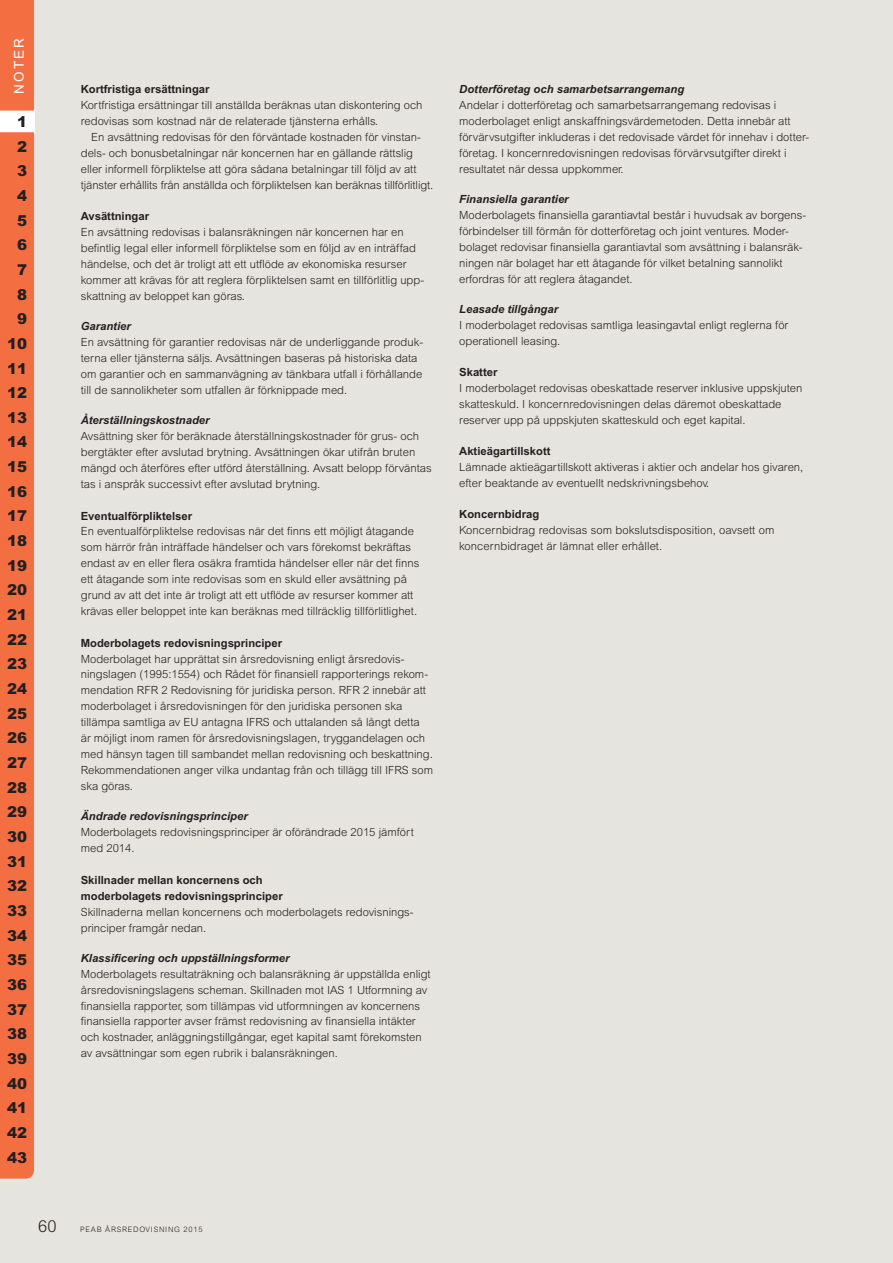
<style>
.page{position:relative;width:893px;height:1263px;background:#e6e4df}
.page>*{position:absolute;margin:0;border:0;box-sizing:border-box;transform-origin:0 0}
.t1{font:300 16.5px "Arial MT Std";color:#231f20}
.t2{font:900 15px/24.6px "Arial MT Std";color:#231f20;text-align:right}
.t3{font:13.5px "Arial MT Std";letter-spacing:.155em;color:#fff}
.t4{font:300 11.25px/15.9px "Arial MT Std";color:#231f20}
.t5{font:700 11.25px/15.9px "Arial MT Std";color:#231f20}
.t6{font:italic 700 11.25px "Arial MT Std";color:#231f20}
.t7{font:300 7.5px "Arial MT Std";letter-spacing:.1em;color:#231f20}
</style>
<div class="page">
<div style="left:0;top:0;width:34px;height:1179px;background:#f36f42"></div>
<div style="left:0;top:109px;width:34px;height:25px;background:#fff"></div>
<hr style="left:0;top:108px;width:34px;height:3px;background:#f36f42">
<hr style="left:0;top:132px;width:34px;height:3px;background:#f36f42">
<hr style="left:0;top:157px;width:34px;height:3px;background:#f36f42">
<hr style="left:0;top:182px;width:34px;height:3px;background:#f36f42">
<hr style="left:0;top:206px;width:34px;height:3px;background:#f36f42">
<hr style="left:0;top:231px;width:34px;height:3px;background:#f36f42">
<hr style="left:0;top:256px;width:34px;height:3px;background:#f36f42">
<hr style="left:0;top:280px;width:34px;height:3px;background:#f36f42">
<hr style="left:0;top:305px;width:34px;height:3px;background:#f36f42">
<hr style="left:0;top:330px;width:34px;height:3px;background:#f36f42">
<hr style="left:0;top:354px;width:34px;height:3px;background:#f36f42">
<hr style="left:0;top:379px;width:34px;height:3px;background:#f36f42">
<hr style="left:0;top:404px;width:34px;height:3px;background:#f36f42">
<hr style="left:0;top:428px;width:34px;height:3px;background:#f36f42">
<hr style="left:0;top:453px;width:34px;height:3px;background:#f36f42">
<hr style="left:0;top:477px;width:34px;height:3px;background:#f36f42">
<hr style="left:0;top:502px;width:34px;height:3px;background:#f36f42">
<hr style="left:0;top:527px;width:34px;height:3px;background:#f36f42">
<hr style="left:0;top:551px;width:34px;height:3px;background:#f36f42">
<hr style="left:0;top:576px;width:34px;height:3px;background:#f36f42">
<hr style="left:0;top:601px;width:34px;height:3px;background:#f36f42">
<hr style="left:0;top:625px;width:34px;height:3px;background:#f36f42">
<hr style="left:0;top:650px;width:34px;height:3px;background:#f36f42">
<hr style="left:0;top:675px;width:34px;height:3px;background:#f36f42">
<hr style="left:0;top:699px;width:34px;height:3px;background:#f36f42">
<hr style="left:0;top:724px;width:34px;height:3px;background:#f36f42">
<hr style="left:0;top:749px;width:34px;height:3px;background:#f36f42">
<hr style="left:0;top:773px;width:34px;height:3px;background:#f36f42">
<hr style="left:0;top:798px;width:34px;height:3px;background:#f36f42">
<hr style="left:0;top:823px;width:34px;height:3px;background:#f36f42">
<hr style="left:0;top:847px;width:34px;height:3px;background:#f36f42">
<hr style="left:0;top:872px;width:34px;height:3px;background:#f36f42">
<hr style="left:0;top:897px;width:34px;height:3px;background:#f36f42">
<hr style="left:0;top:921px;width:34px;height:3px;background:#f36f42">
<hr style="left:0;top:946px;width:34px;height:3px;background:#f36f42">
<hr style="left:0;top:971px;width:34px;height:3px;background:#f36f42">
<hr style="left:0;top:995px;width:34px;height:3px;background:#f36f42">
<hr style="left:0;top:1020px;width:34px;height:3px;background:#f36f42">
<hr style="left:0;top:1045px;width:34px;height:3px;background:#f36f42">
<hr style="left:0;top:1069px;width:34px;height:3px;background:#f36f42">
<hr style="left:0;top:1094px;width:34px;height:3px;background:#f36f42">
<hr style="left:0;top:1119px;width:34px;height:3px;background:#f36f42">
<hr style="left:0;top:1143px;width:34px;height:3px;background:#f36f42">
<hr style="left:0;top:1168px;width:34px;height:3px;background:#f36f42">
<p class="t3" style="left:11px;top:94px;width:57px;rotate:-90deg">NOTER</p>
<h2 class="t2" style="left:7px;top:109px;width:22px">1<br>2<br>3<br>4<br>5<br>6<br>7<br>8<br>9<br>10<br>11<br>12<br>13<br>14<br>15<br>16<br>17<br>18<br>19<br>20<br>21<br>22<br>23<br>24<br>25<br>26<br>27<br>28<br>29<br>30<br>31<br>32<br>33<br>34<br>35<br>36<br>37<br>38<br>39<br>40<br>41<br>42<br>43</h2>
<p class="t5" style="left:81px;top:81px;width:130px">Kortfristiga ersättningar</p>
<p class="t4" style="left:81px;top:97px;width:343px">Kortfristiga ersättningar till anställda beräknas utan diskontering och redovisas som kostnad när de relaterade tjänsterna erhålls.</p>
<p class="t4" style="left:81px;top:129px;width:354px;text-indent:10px">En avsättning redovisas för den förväntade kostnaden för vinstan&shy;dels- och bonusbetalningar när koncernen har en gällande rättslig eller informell förpliktelse att göra sådana betalningar till följd av att tjänster erhållits från anställda och förpliktelsen kan beräknas tillförlitligt.</p>
<p class="t5" style="left:81px;top:208px;width:70px">Avsättningar</p>
<p class="t4" style="left:81px;top:224px;width:345px">En avsättning redovisas i balansräkningen när koncernen har en befintlig legal eller informell förpliktelse som en följd av en inträffad händelse, och det är troligt att ett utflöde av ekonomiska resurser kommer att krävas för att reglera förpliktelsen samt en tillförlitlig upp&shy;skattning av beloppet kan göras.</p>
<p class="t6" style="left:81px;top:320px;width:52px">Garantier</p>
<p class="t4" style="left:81px;top:334px;width:344px">En avsättning för garantier redovisas när de underliggande produk&shy;terna eller tjänsterna säljs. Avsättningen baseras på historiska data om garantier och en sammanvägning av tänkbara utfall i förhållande till de sannolikheter som utfallen är förknippade med.</p>
<p class="t6" style="left:81px;top:414px;width:130px">Återställningskostnader</p>
<p class="t4" style="left:81px;top:428px;width:352px">Avsättning sker för beräknade återställningskostnader för grus- och bergtäkter efter avslutad brytning. Avsättningen ökar utifrån bruten mängd och återföres efter utförd återställning. Avsatt belopp förväntas tas i anspråk successivt efter avslutad brytning.</p>
<p class="t5" style="left:81px;top:507px;width:113px">Eventualförpliktelser</p>
<p class="t4" style="left:81px;top:523px;width:340px">En eventualförpliktelse redovisas när det finns ett möjligt åtagande som härrör från inträffade händelser och vars förekomst bekräftas endast av en eller flera osäkra framtida händelser eller när det finns ett åtagande som inte redovisas som en skuld eller avsättning på grund av att det inte är troligt att ett utflöde av resurser kommer att krävas eller beloppet inte kan beräknas med tillräcklig tillförlitlighet.</p>
<p class="t5" style="left:81px;top:635px;width:203px">Moderbolagets redovisningsprinciper</p>
<p class="t4" style="left:81px;top:651px;width:354px">Moderbolaget har upprättat sin årsredovisning enligt årsredovis&shy;ningslagen (1995:1554) och Rådet för finansiell rapporterings rekom&shy;mendation RFR 2 Redovisning för juridiska person. RFR 2 innebär att moderbolaget i årsredovisningen för den juridiska personen ska tillämpa samtliga av EU antagna IFRS och uttalanden så långt detta<br>är möjligt inom ramen för årsredovisningslagen, tryggandelagen och med hänsyn tagen till sambandet mellan redovisning och beskattning.<br>Rekommendationen anger vilka undantag från och tillägg till IFRS som ska göras.</p>
<p class="t6" style="left:81px;top:809px;width:168px">Ändrade redovisningsprinciper</p>
<p class="t4" style="left:81px;top:824px;width:334px">Moderbolagets redovisningsprinciper är oförändrade 2015 jämfört med 2014.</p>
<p class="t5" style="left:81px;top:872px;width:203px">Skillnader mellan koncernens och moderbolagets redovisningsprinciper</p>
<p class="t4" style="left:81px;top:904px;width:334px">Skillnaderna mellan koncernens och moderbolagets redovisnings&shy;principer framgår nedan.</p>
<p class="t6" style="left:81px;top:951px;width:210px">Klassificering och uppställningsformer</p>
<p class="t4" style="left:81px;top:966px;width:351px">Moderbolagets resultaträkning och balansräkning är uppställda enligt årsredovisningslagens scheman. Skillnaden mot IAS 1 Utformning av finansiella rapporter, som tillämpas vid utformningen av koncernens finansiella rapporter avser främst redovisning av finansiella intäkter och kostnader, anläggningstillgångar, eget kapital samt förekomsten av avsättningar som egen rubrik i balansräkningen.</p>
<h1 class="t1" style="left:38px;top:1217px;width:20px">60</h1>
<p class="t7" style="left:80px;top:1225px;width:124px">PEAB ÅRSREDOVISNING 2015</p>
<p class="t6" style="left:459px;top:83px;width:227px">Dotterföretag och samarbetsarrangemang</p>
<p class="t4" style="left:459px;top:97px;width:351px">Andelar i dotterföretag och samarbetsarrangemang redovisas i moderbolaget enligt anskaffningsvärdemetoden. Detta innebär att förvärvsutgifter inkluderas i det redovisade värdet för innehav i dotter&shy;företag. I koncernredovisningen redovisas förvärvsutgifter direkt i resultatet när dessa uppkommer.</p>
<p class="t6" style="left:459px;top:192px;width:111px">Finansiella garantier</p>
<p class="t4" style="left:459px;top:207px;width:348px">Moderbolagets finansiella garantiavtal består i huvudsak av borgens&shy;förbindelser till förmån för dotterföretag och joint ventures. Moder&shy;bolaget redovisar finansiella garantiavtal som avsättning i balansräk&shy;ningen när bolaget har ett åtagande för vilket betalning sannolikt erfordras för att reglera åtagandet.</p>
<p class="t6" style="left:459px;top:302px;width:100px">Leasade tillgångar</p>
<p class="t4" style="left:459px;top:317px;width:331px">I moderbolaget redovisas samtliga leasingavtal enligt reglerna för operationell leasing.</p>
<p class="t5" style="left:459px;top:364px;width:40px">Skatter</p>
<p class="t4" style="left:459px;top:380px;width:345px">I moderbolaget redovisas obeskattade reserver inklusive uppskjuten skatteskuld. I koncernredovisningen delas däremot obeskattade reserver upp på uppskjuten skatteskuld och eget kapital.</p>
<p class="t5" style="left:459px;top:443px;width:93px">Aktieägartillskott</p>
<p class="t4" style="left:459px;top:459px;width:346px">Lämnade aktieägartillskott aktiveras i aktier och andelar hos givaren, efter beaktande av eventuellt nedskrivningsbehov.</p>
<p class="t5" style="left:459px;top:506px;width:82px">Koncernbidrag</p>
<p class="t4" style="left:459px;top:522px;width:317px">Koncernbidrag redovisas som bokslutsdisposition, oavsett om koncernbidraget är lämnat eller erhållet.</p>
</div>
